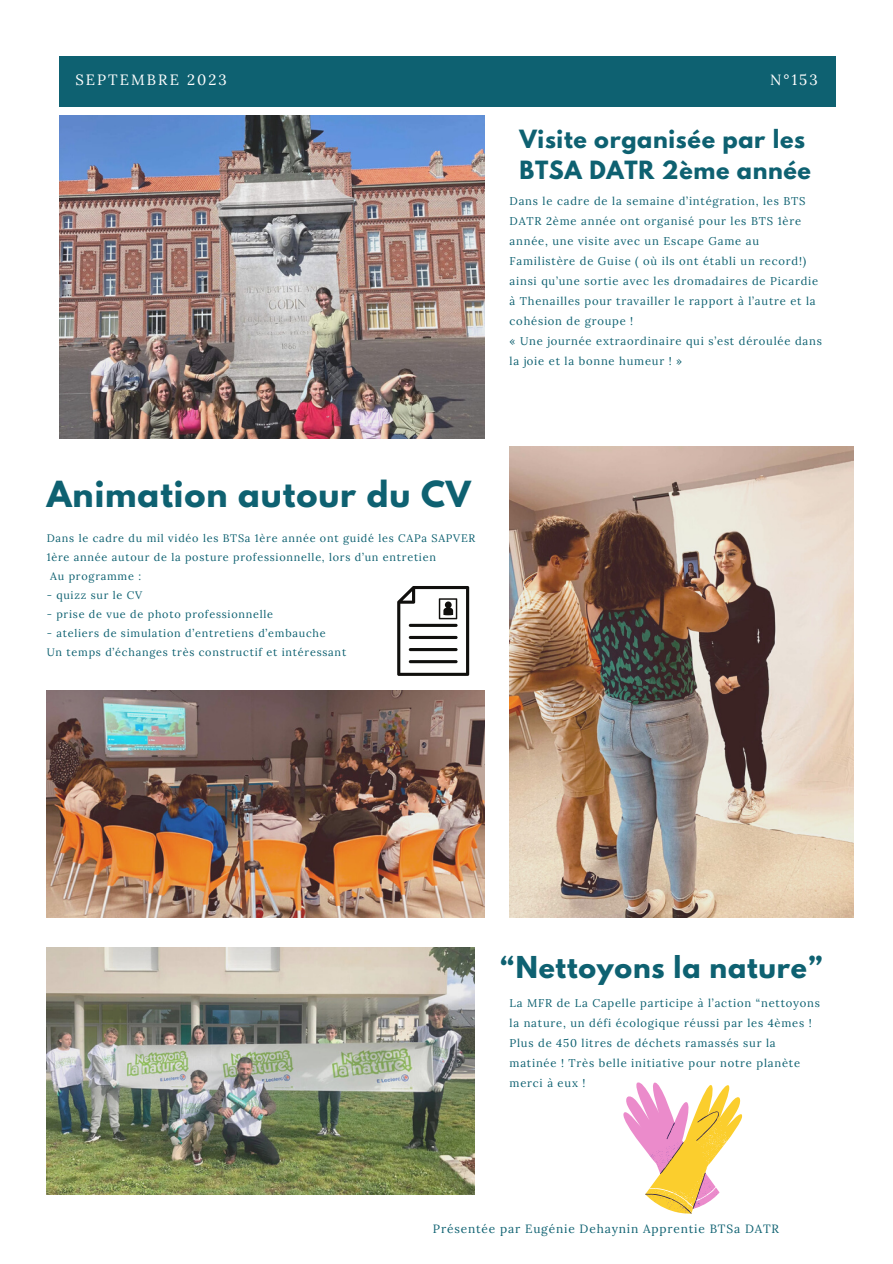
<style>
.page{position:relative;width:893px;height:1264px;background:#fff}
.page>*{position:absolute;margin:0;border:0;box-sizing:border-box;transform-origin:0 0}
.t1{font:700 31.8px "League Spartan";letter-spacing:.03em;color:#0e6171}
.t2{font:700 26.7px "League Spartan";letter-spacing:.03em;color:#0e6171}
.t3{font:700 22.2px/31px "League Spartan";letter-spacing:.03em;color:#0e6171}
.t4{font:14.85px "Lora";letter-spacing:.14em;color:#fff}
.t5{font:12px "Lora";letter-spacing:.07em;color:#0e6171}
.t6{font:11.25px/20px "Lora";letter-spacing:.07em;color:#0e6171}
.t7{font:10.8px/19px "Lora";letter-spacing:.07em;color:#0e6171}
</style>
<div class="page">
<img style="left:59px;top:116px;width:425px;height:322px">
<div style="left:59px;top:56px;width:776px;height:51px;background:#0e6171"></div>
<img style="left:509px;top:447px;width:344px;height:470px">
<img style="left:47px;top:690px;width:437px;height:227px">
<img style="left:47px;top:947px;width:428px;height:247px">
<svg style="left:397px;top:586px;width:72px;height:90px"></svg>
<svg style="left:623px;top:1082px;width:119px;height:131px"></svg>
<p class="t4" style="left:75px;top:70px;width:153px">SEPTEMBRE 2023</p>
<p class="t4" style="left:770px;top:70px;width:49px">N°153</p>
<p class="t3" style="left:519px;top:126px;width:293px">Visite organisée par les<br>BTSA DATR 2ème année</p>
<p class="t6" style="left:509px;top:191px;width:310px">Dans le cadre de la semaine d’intégration, les BTS DATR 2ème année ont organisé pour les BTS 1ère année, une visite avec un Escape Game au Familistère de Guise ( où ils ont établi un record!) ainsi qu’une sortie avec les dromadaires de Picardie à Thenailles pour travailler le rapport à l’autre et la cohésion de groupe !</p>
<p class="t6" style="left:509px;top:331px;width:314px">« Une journée extraordinaire qui s’est déroulée dans la joie et la bonne humeur ! »</p>
<p class="t1" style="left:47px;top:478px;width:425px">Animation autour du CV</p>
<p class="t7" style="left:47px;top:528px;width:430px">Dans le cadre du mil vidéo les BTSa 1ère année ont guidé les CAPa SAPVER<br>1ère année autour de la posture professionnelle, lors d’un entretien</p>
<p class="t7" style="left:50px;top:567px;width:92px">Au programme :</p>
<p class="t7" style="left:47px;top:586px;width:97px">- quizz sur le CV</p>
<p class="t7" style="left:47px;top:605px;width:228px">- prise de vue de photo professionnelle</p>
<p class="t7" style="left:47px;top:624px;width:280px">- ateliers de simulation d’entretiens d’embauche</p>
<p class="t7" style="left:47px;top:643px;width:301px">Un temps d’échanges très constructif et intéressant</p>
<p class="t2" style="left:500px;top:954px;width:323px">“Nettoyons la nature”</p>
<p class="t6" style="left:509px;top:992px;width:312px">La MFR de La Capelle participe à l’action “nettoyons la nature, un défi écologique réussi par les 4èmes !</p>
<p class="t6" style="left:509px;top:1032px;width:292px">Plus de 450 litres de déchets ramassés sur la matinée ! Très belle initiative pour notre planète merci à eux !</p>
<p class="t5" style="left:433px;top:1220px;width:347px">Présentée par Eugénie Dehaynin Apprentie BTSa DATR</p>
</div>
